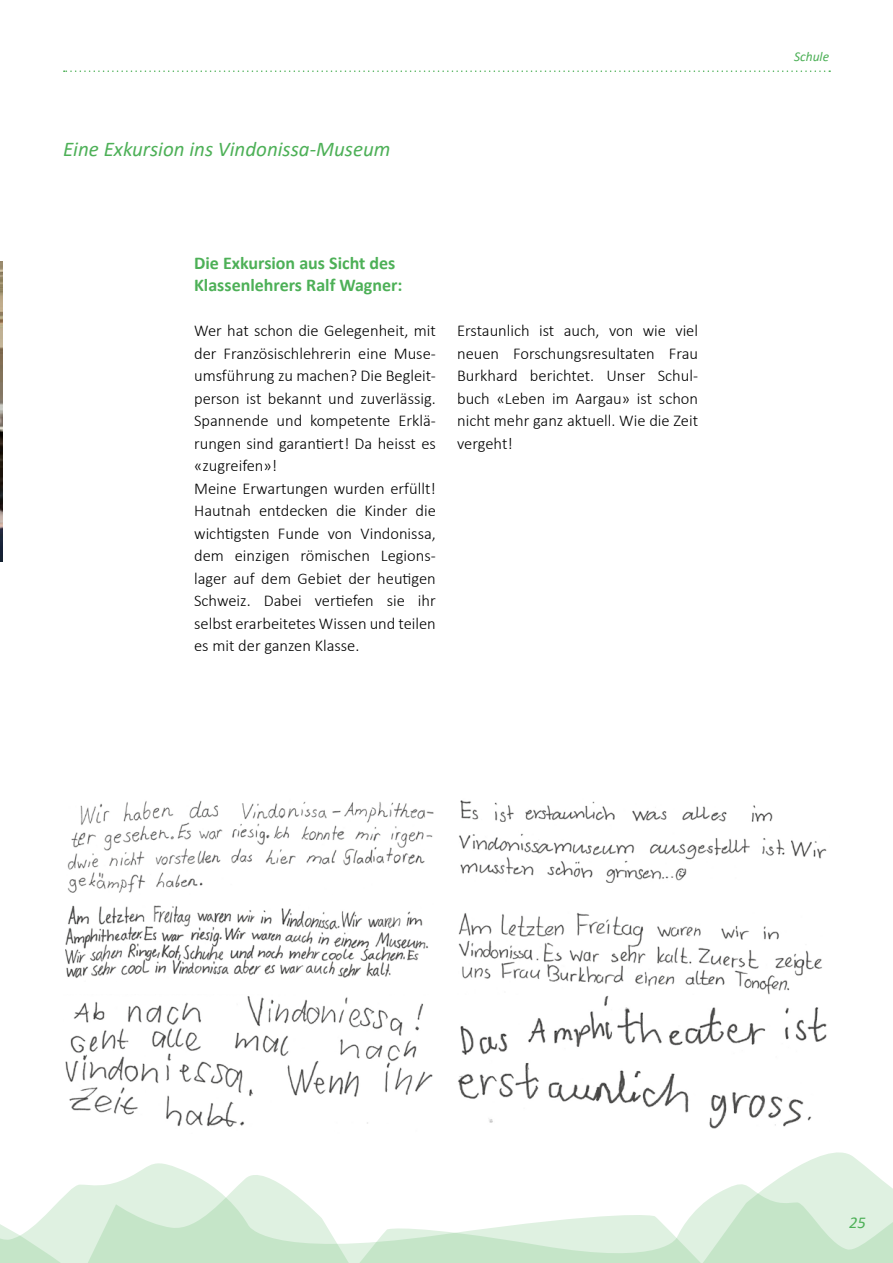
<style>
.page{position:relative;width:893px;height:1263px;background:#fff}
.page>*{position:absolute;margin:0;border:0;box-sizing:border-box;transform-origin:0 0}
.t1{font:italic 21px "Calibri";color:#4db057}
.t2{font:700 18px/22.5px "Calibri";color:#4db057}
.t3{font:300 16.5px/22.5px "Calibri";color:#000}
.t4{font:italic 16.5px "Calibri";color:#4db057}
.t5{font:italic 13.5px "Calibri";color:#4db057}
</style>
<div class="page">
<svg style="left:137px;top:1152px;width:736px;height:21px"></svg>
<svg style="left:0;top:1195px;width:66px;height:68px"></svg>
<svg style="left:66px;top:1173px;width:827px;height:90px"></svg>
<svg style="left:64px;top:70px;width:766px;height:2px"></svg>
<img style="left:65px;top:996px;width:368px;height:131px">
<img style="left:458px;top:995px;width:369px;height:134px">
<img style="left:67px;top:801px;width:367px;height:92px">
<img style="left:66px;top:905px;width:362px;height:73px">
<img style="left:459px;top:800px;width:368px;height:82px">
<img style="left:458px;top:913px;width:364px;height:82px">
<img style="left:0;top:261px;width:2px;height:300px">
<p class="t1" style="left:63px;top:134px;width:329px">Eine Exkursion ins Vindonissa-Museum</p>
<p class="t2" style="left:194px;top:251px;width:210px">Die Exkursion aus Sicht des<br>Klassenlehrers Ralf Wagner:</p>
<p class="t3" style="left:194px;top:319px;width:243px">Wer hat schon die Gelegenheit, mit der Französischlehrerin eine Muse&shy;umsführung zu machen? Die Begleit&shy;person ist bekannt und zuverlässig.<br>Spannende und kompetente Erklä&shy;rungen sind garantiert! Da heisst es «zugreifen»!<br>Meine Erwartungen wurden erfüllt!<br>Hautnah entdecken die Kinder die wichtigsten Funde von Vindonissa, dem einzigen römischen Legions&shy;lager auf dem Gebiet der heutigen<br>Schweiz. Dabei vertiefen sie ihr selbst erarbeitetes Wissen und teilen es mit der ganzen Klasse.</p>
<p class="t3" style="left:457px;top:319px;width:242px;text-align:justify">Erstaunlich ist auch, von wie viel neuen Forschungsresultaten Frau Burkhard berichtet. Unser Schul&shy;buch «Leben im Aargau» ist schon nicht mehr ganz aktuell. Wie die Zeit vergeht!</p>
<p class="t5" style="left:794px;top:47px;width:37px">Schule</p>
<p class="t4" style="left:849px;top:1210px;width:18px">25</p>
</div>
